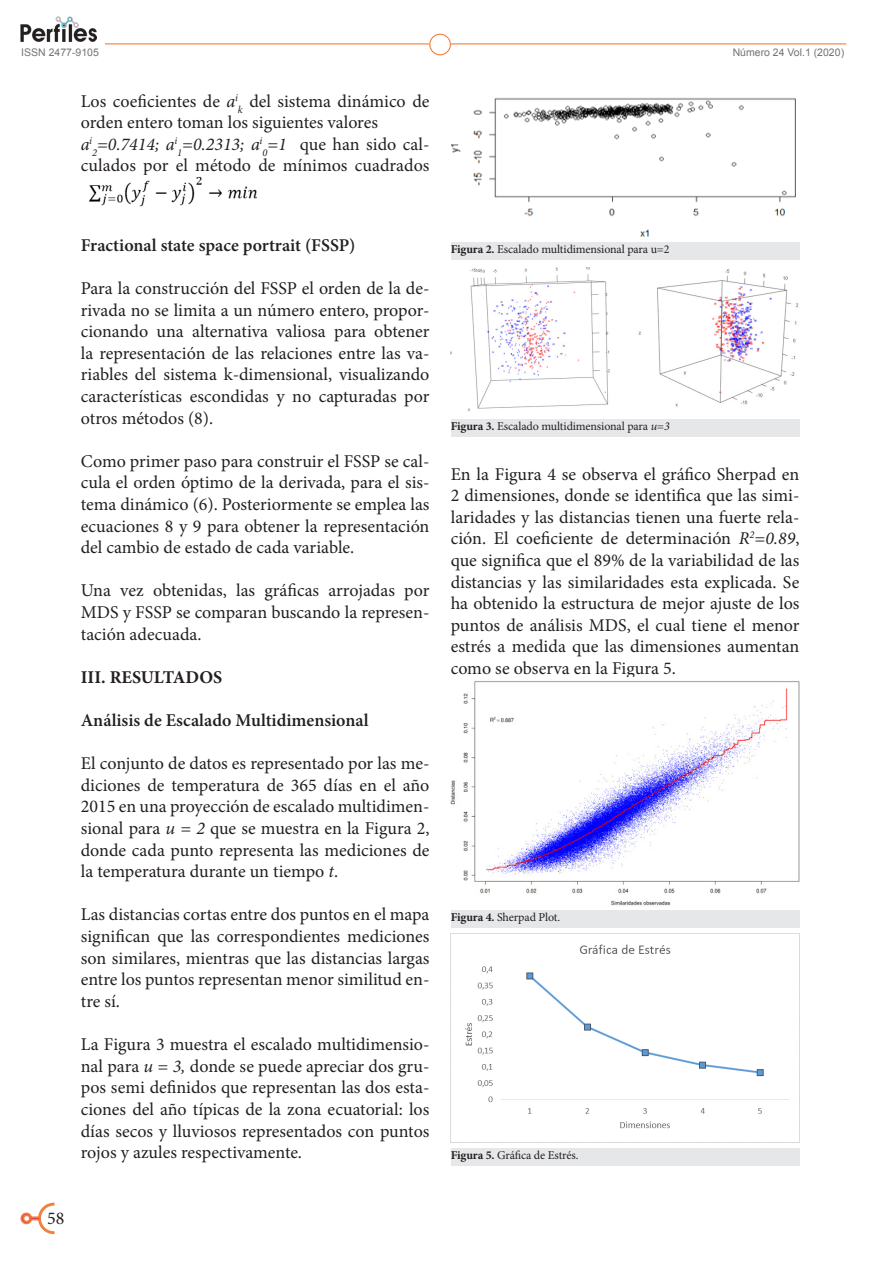
<style>
.page{position:relative;width:893px;height:1263px;background:#fff}
.page>*{position:absolute;margin:0;border:0;box-sizing:border-box;transform-origin:0 0}
.t1{font:18px/21.6px "Minion Pro";color:#231f20;text-align:justify}
.t2{font:600 18px "Minion Pro";color:#231f20}
.t3{font:700 18px "Minion Pro";color:#231f20}
.t4{font:12px "Minion Pro";letter-spacing:-.01em;color:#231f20}
.t5{font:10.5px "Arial";color:#707378}
.s1{font-style:italic}
.s2{font-weight:700}
</style>
<div class="page">
<img style="left:20px;top:17px;width:76px;height:25px">
<svg style="left:20px;top:1202px;width:35px;height:33px"></svg>
<hr style="left:105px;top:43px;width:324px;height:1px;background:#f47f3b">
<hr style="left:451px;top:43px;width:395px;height:1px;background:#f47f3b">
<div style="left:429px;top:34px;width:22px;height:21px;border:1px solid #f47f3b;border-radius:50%"></div>
<img style="left:90px;top:176px;width:167px;height:31px">
<img style="left:452px;top:97px;width:344px;height:140px">
<div style="left:451px;top:243px;width:348px;height:17px;background:#e6e7e9"></div>
<img style="left:451px;top:267px;width:348px;height:144px">
<div style="left:451px;top:419px;width:348px;height:17px;background:#e6e7e9"></div>
<img style="left:451px;top:681px;width:348px;height:225px">
<div style="left:451px;top:911px;width:348px;height:17px;background:#e6e7e9"></div>
<img style="left:451px;top:933px;width:348px;height:210px">
<div style="left:451px;top:1148px;width:348px;height:18px;background:#e6e7e9"></div>
<p class="t5" style="left:21px;top:45px;width:79px">ISSN 2477-9105</p>
<p class="t5" style="left:733px;top:45px;width:113px">Número 24 Vol.1 (2020)</p>
<p class="t1" style="left:81px;top:90px;width:350px">Los coeficientes de <span class="s1">a</span><sup>i</sup><sub>k</sub> del sistema dinámico de orden entero toman los siguientes valores</p>
<p class="t1" style="left:81px;top:133px;width:350px"><span class="s1">a</span><sup>i</sup><sub>2</sub><span class="s1">=0.7414; a</span><sup>i</sup><sub>1</sub><span class="s1">=0.2313; a</span><sup>i</sup><sub>0</sub><span class="s1">=1</span> que han sido cal&shy;culados por el método de mínimos cuadrados</p>
<p class="t2" style="left:81px;top:233px;width:276px">Fractional state space portrait (FSSP)</p>
<p class="t1" style="left:81px;top:277px;width:350px">Para la construcción del FSSP el orden de la de&shy;rivada no se limita a un número entero, propor&shy;cionando una alternativa valiosa para obtener la representación de las relaciones entre las va&shy;riables del sistema k-dimensional, visualizando características escondidas y no capturadas por otros métodos (8).</p>
<p class="t1" style="left:81px;top:450px;width:350px">Como primer paso para construir el FSSP se cal&shy;cula el orden óptimo de la derivada, para el sis&shy;tema dinámico (6). Posteriormente se emplea las ecuaciones 8 y 9 para obtener la representación del cambio de estado de cada variable.</p>
<p class="t1" style="left:81px;top:580px;width:350px">Una vez obtenidas, las gráficas arrojadas por MDS y FSSP se comparan buscando la represen&shy;tación adecuada.</p>
<p class="t3" style="left:81px;top:664px;width:143px">III. RESULTADOS</p>
<p class="t2" style="left:81px;top:708px;width:289px">Análisis de Escalado Multidimensional</p>
<p class="t1" style="left:81px;top:753px;width:350px">El conjunto de datos es representado por las me&shy;diciones de temperatura de 365 días en el año 2015 en una proyección de escalado multidimen&shy;sional para <span class="s1">u = 2</span> que se muestra en la Figura 2, donde cada punto representa las mediciones de la temperatura durante un tiempo <span class="s1">t</span>.</p>
<p class="t1" style="left:81px;top:904px;width:350px">Las distancias cortas entre dos puntos en el mapa significan que las correspondientes mediciones son similares, mientras que las distancias largas entre los puntos representan menor similitud en&shy;tre sí.</p>
<p class="t1" style="left:81px;top:1033px;width:350px">La Figura 3 muestra el escalado multidimensio&shy;nal para <span class="s1">u = 3,</span> donde se puede apreciar dos gru&shy;pos semi definidos que representan las dos esta&shy;ciones del año típicas de la zona ecuatorial: los días secos y lluviosos representados con puntos rojos y azules respectivamente.</p>
<p class="t1" style="left:47px;top:1208px;width:19px">58</p>
<p class="t4" style="left:451px;top:242px;width:220px"><span class="s2">Figura 2.</span> Escalado multidimensional para u=2</p>
<p class="t4" style="left:451px;top:418px;width:220px"><span class="s2">Figura 3.</span> Escalado multidimensional para <span class="s1">u=3</span></p>
<p class="t1" style="left:451px;top:463px;width:350px">En la Figura 4 se observa el gráfico Sherpad en 2 dimensiones, donde se identifica que las simi&shy;laridades y las distancias tienen una fuerte rela&shy;ción. El coeficiente de determinación <span class="s1">R</span><sup>2</sup><span class="s1">=0.89</span>, que significa que el 89% de la variabilidad de las distancias y las similaridades esta explicada. Se ha obtenido la estructura de mejor ajuste de los puntos de análisis MDS, el cual tiene el menor estrés a medida que las dimensiones aumentan como se observa en la Figura 5.</p>
<p class="t4" style="left:451px;top:909px;width:111px"><span class="s2">Figura 4.</span> Sherpad Plot.</p>
<p class="t4" style="left:451px;top:1147px;width:129px"><span class="s2">Figura 5.</span> Gráfica de Estrés.</p>
</div>
